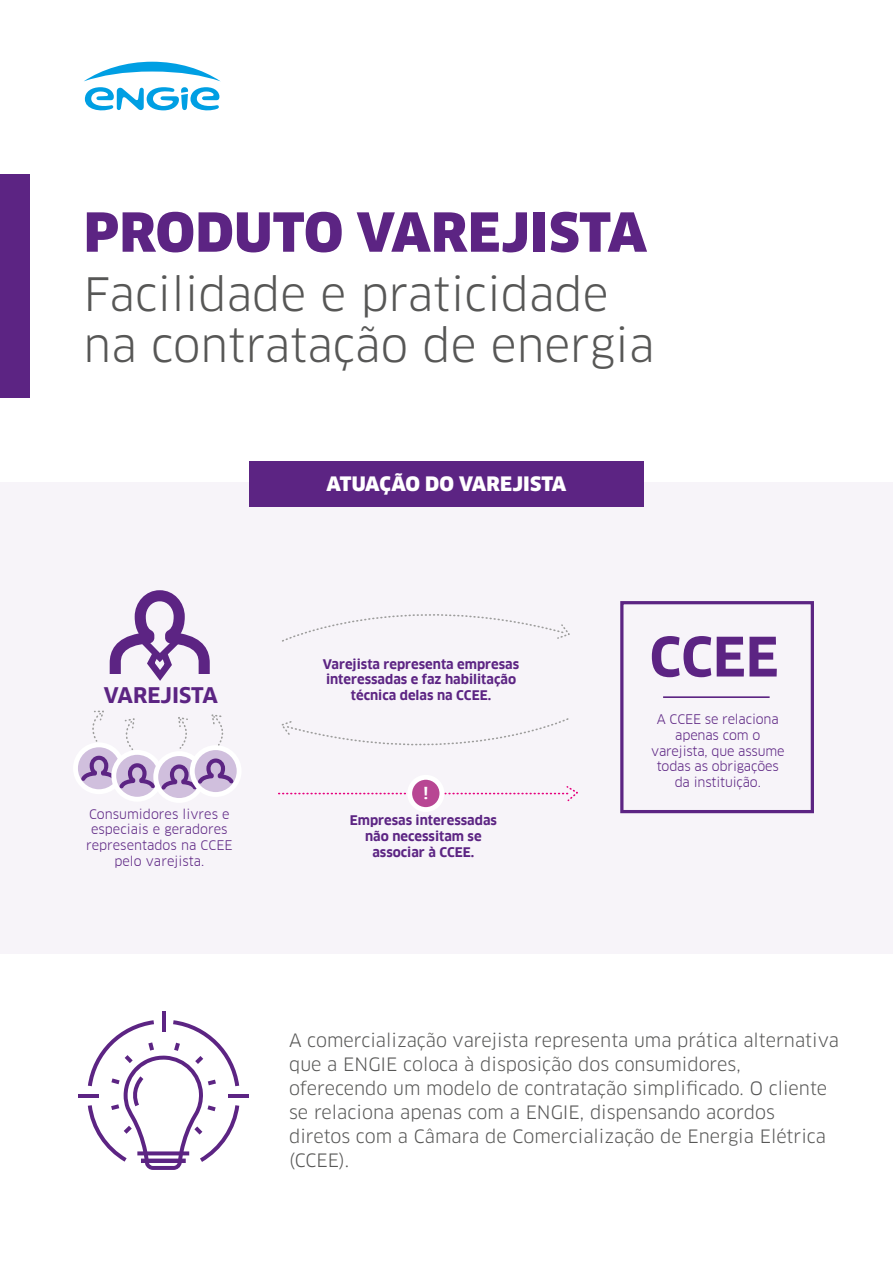
<style>
.page{position:relative;width:893px;height:1263px;background:#fff}
.page>*{position:absolute;margin:0;border:0;box-sizing:border-box;transform-origin:0 0}
.t1{font:53.1px "FF Clan bold";color:#5c2483}
.t2{font:900 52.5px "Clan OT";letter-spacing:.01em;color:#5c2483}
.t3{font:45px/51px "Clan OT";color:#575756}
.t4{font:21.15px "FF Clan bold";color:#5c2483}
.t5{font:900 19.5px "Clan OT";letter-spacing:.01em;color:#fff}
.t6{font:18px/24px "Clan OT";color:#575756}
.t7{font:16.2px "FF Clan bold";color:#fff}
.t8{font:13.05px/15.6px "FF Clan Regular";letter-spacing:-.005em;color:#5c2483;text-align:center}
.t9{font:13.05px/15.6px "FF Clan bold";color:#5c2483}
</style>
<div class="page">
<div style="left:0;top:482px;width:893px;height:472px;background:#f7f4f9"></div>
<div style="left:249px;top:461px;width:394px;height:45px;background:#5c2483"></div>
<div style="left:0;top:174px;width:29px;height:224px;background:#5c2483"></div>
<svg style="left:75px;top:745px;width:47px;height:47px"></svg>
<div style="left:73px;top:742px;width:52px;height:52px;border:5px solid #fff;border-radius:50%"></div>
<svg style="left:114px;top:752px;width:47px;height:47px"></svg>
<div style="left:111px;top:750px;width:52px;height:52px;border:5px solid #fff;border-radius:50%"></div>
<svg style="left:156px;top:753px;width:47px;height:47px"></svg>
<div style="left:153px;top:751px;width:52px;height:52px;border:5px solid #fff;border-radius:50%"></div>
<svg style="left:192px;top:748px;width:47px;height:46px"></svg>
<div style="left:190px;top:745px;width:52px;height:52px;border:5px solid #fff;border-radius:50%"></div>
<svg style="left:161px;top:758px;width:73px;height:32px;background:#b89fca"></svg>
<svg style="left:110px;top:590px;width:100px;height:91px"></svg>
<svg style="left:211px;top:714px;width:13px;height:32px"></svg>
<svg style="left:81px;top:710px;width:74px;height:78px"></svg>
<svg style="left:178px;top:717px;width:10px;height:32px"></svg>
<div style="left:620px;top:601px;width:194px;height:212px;border:3px solid #5c2483"></div>
<svg style="left:282px;top:614px;width:288px;height:28px"></svg>
<svg style="left:281px;top:718px;width:288px;height:28px"></svg>
<svg style="left:279px;top:786px;width:299px;height:15px"></svg>
<div style="left:410px;top:777px;width:32px;height:32px;background:#b84693;border-radius:50%"></div>
<div style="left:407px;top:775px;width:37px;height:37px;border:5px solid #fff;border-radius:50%"></div>
<hr style="left:663px;top:696px;width:107px;height:2px;background:#5c2483">
<hr style="left:162px;top:1011px;width:4px;height:21px;background:#5c2483">
<hr style="left:79px;top:1094px;width:20px;height:4px;background:#5c2483">
<hr style="left:228px;top:1094px;width:20px;height:4px;background:#5c2483">
<svg style="left:88px;top:1020px;width:151px;height:150px"></svg>
<div style="left:141px;top:1158px;width:45px;height:5px;background:#5c2483"></div>
<svg style="left:84px;top:62px;width:136px;height:19px"></svg>
<svg style="left:85px;top:87px;width:134px;height:23px"></svg>
<h2 class="t2" style="left:84px;top:201px;width:565px">PRODUTO VAREJISTA</h2>
<h3 class="t3" style="left:84px;top:269px;width:573px">Facilidade e praticidade na contratação de energia</h3>
<p class="t4" style="left:104px;top:684px;width:116px">VAREJISTA</p>
<p class="t8" style="left:86px;top:806px;width:148px">Consumidores livres e especiais e geradores representados na CCEE pelo varejista.</p>
<p class="t5" style="left:326px;top:472px;width:241px">ATUAÇÃO DO VAREJISTA</p>
<p class="t9" style="left:323px;top:656px;width:198px">Varejista representa empresas interessadas e faz habilitação</p>
<p class="t9" style="left:351px;top:688px;width:142px">técnica delas na CCEE.</p>
<p class="t7" style="left:423px;top:784px;width:6px">!</p>
<p class="t9" style="left:350px;top:813px;width:149px;text-align:center">Empresas interessadas não necessitam se associar à CCEE.</p>
<h1 class="t1" style="left:649px;top:628px;width:131px">CCEE</h1>
<p class="t8" style="left:651px;top:712px;width:135px">A CCEE se relaciona apenas com o varejista, que assume todas as obrigações da instituição.</p>
<p class="t6" style="left:289px;top:1029px;width:551px">A comercialização varejista representa uma prática alternativa que a ENGIE coloca à disposição dos consumidores, oferecendo um modelo de contratação simplificado. O cliente se relaciona apenas com a ENGIE, dispensando acordos diretos com a Câmara de Comercialização de Energia Elétrica (CCEE).</p>
</div>
